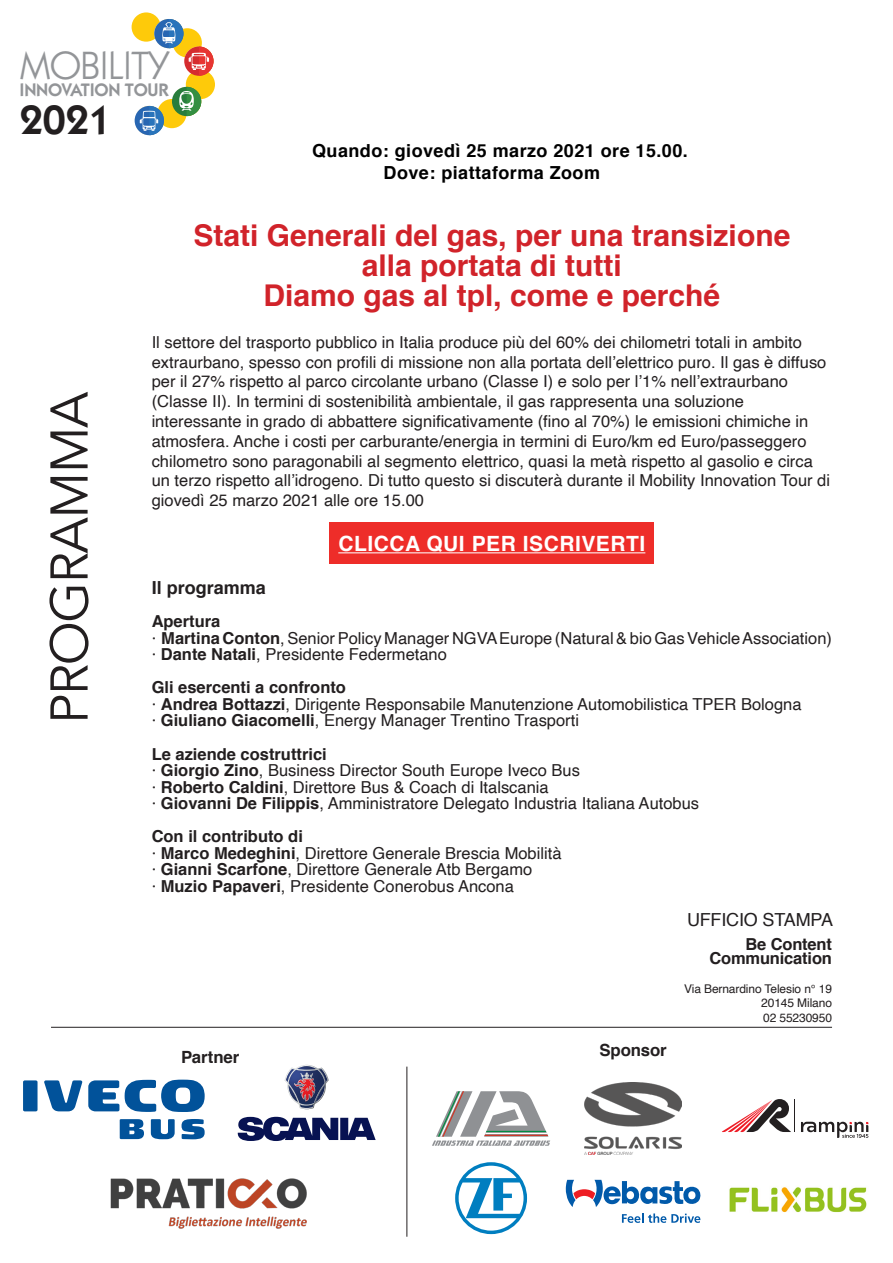
<style>
.page{position:relative;width:893px;height:1263px;background:#fff}
.page>*{position:absolute;margin:0;border:0;box-sizing:border-box;transform-origin:0 0}
.t1{font:52.5px "Avenir";letter-spacing:-.025em;color:#231f20}
.Normale{font:600 41.25px "Itc Kabel";color:#231f20}
.Normale-2{font:39.75px "Itc Kabel";letter-spacing:-.01em;color:#939598}
.t2{font:700 30px/30px "Helvetica";color:#d1232a;text-align:center}
.t3{font:700 21px "Helvetica";letter-spacing:.025em;color:#fff}
.Normale-3{font:600 18.15px "Itc Kabel";letter-spacing:-.015em;color:#939598}
.t4{font:700 18px "Helvetica";letter-spacing:.025em;color:#000}
.testo{font:18px "Helvetica";letter-spacing:-.01em;color:#231f20}
.testo-2{font:700 18px "Helvetica";color:#231f20}
.testo_ok{font:700 16.8px "Helvetica";letter-spacing:-.01em;color:#231f20}
.testo-3{font:16.5px/19.8px "Helvetica";color:#231f20}
.testo-4{font:700 16.5px "Helvetica";color:#231f20}
.t5{font:12px "Helvetica";letter-spacing:-.01em;color:#231f20}
.s1{font-weight:700}
</style>
<div class="page">
<svg style="left:238px;top:1117px;width:138px;height:24px"></svg>
<svg style="left:285px;top:1065px;width:44px;height:44px"></svg>
<div style="left:329px;top:523px;width:324px;height:41px;background:#ee2d29"></div>
<hr style="left:338px;top:552px;width:307px;height:1px;background:#fff">
<hr style="left:51px;top:1027px;width:781px;height:1px;background:#231f20">
<div style="left:132px;top:12px;width:29px;height:30px;background:#feca0a;border-radius:50%"></div>
<div style="left:173px;top:28px;width:29px;height:29px;background:#feca0a;border-radius:50%"></div>
<div style="left:186px;top:70px;width:29px;height:29px;background:#feca0a;border-radius:50%"></div>
<div style="left:157px;top:99px;width:30px;height:29px;background:#feca0a;border-radius:50%"></div>
<div style="left:154px;top:19px;width:29px;height:29px;background:#2866b2;border-radius:50%"></div>
<svg style="left:162px;top:19px;width:21px;height:29px"></svg>
<svg style="left:184px;top:47px;width:30px;height:29px"></svg>
<svg style="left:189px;top:47px;width:25px;height:29px"></svg>
<div style="left:172px;top:87px;width:29px;height:29px;background:#297d3d;border-radius:50%"></div>
<svg style="left:179px;top:87px;width:22px;height:29px"></svg>
<div style="left:135px;top:106px;width:29px;height:29px;background:#2866b2;border-radius:50%"></div>
<svg style="left:140px;top:106px;width:24px;height:29px"></svg>
<div style="left:23px;top:1080px;width:15px;height:31px;background:#01529a;border-radius:2px"></div>
<svg style="left:44px;top:1080px;width:38px;height:31px"></svg>
<svg style="left:88px;top:1080px;width:31px;height:31px"></svg>
<svg style="left:125px;top:1080px;width:80px;height:32px"></svg>
<svg style="left:120px;top:1119px;width:24px;height:20px"></svg>
<svg style="left:151px;top:1119px;width:24px;height:20px"></svg>
<svg style="left:182px;top:1119px;width:23px;height:20px"></svg>
<svg style="left:455px;top:1162px;width:72px;height:72px"></svg>
<svg style="left:432px;top:1091px;width:118px;height:55px"></svg>
<svg style="left:722px;top:1099px;width:69px;height:33px"></svg>
<hr style="left:795px;top:1099px;width:1px;height:33px;background:#231f20">
<svg style="left:801px;top:1122px;width:67px;height:16px"></svg>
<img style="left:584px;top:1082px;width:98px;height:73px">
<svg style="left:622px;top:1213px;width:78px;height:10px"></svg>
<svg style="left:566px;top:1180px;width:134px;height:27px"></svg>
<img style="left:729px;top:1187px;width:138px;height:26px">
<hr style="left:407px;top:1066px;width:1px;height:171px;background:#231f20">
<img style="left:110px;top:1178px;width:197px;height:51px">
<p class="Normale-2" style="left:20px;top:42px;width:150px">MOBILITY</p>
<p class="Normale-3" style="left:20px;top:79px;width:150px">INNOVATION TOUR</p>
<p class="Normale" style="left:20px;top:96px;width:93px">2021</p>
<p class="t4" style="left:312px;top:136px;width:377px">Quando: giovedì 25 marzo 2021 ore 15.00.</p>
<p class="t4" style="left:384px;top:158px;width:218px">Dove: piattaforma Zoom</p>
<p class="t1" style="left:38px;top:724px;width:334px;rotate:-90deg">PROGRAMMA</p>
<p class="t2" style="left:193px;top:221px;width:598px">Stati Generali del gas, per una transizione alla portata di tutti</p>
<p class="t2" style="left:263px;top:281px;width:458px">Diamo gas al tpl, come e perché</p>
<p class="testo-3" style="left:152px;top:333px;width:680px">Il settore del trasporto pubblico in Italia produce più del 60% dei chilometri totali in ambito extraurbano, spesso con profili di missione non alla portata dell’elettrico puro. Il gas è diffuso per il 27% rispetto al parco circolante urbano (Classe I) e solo per l’1% nell’extraurbano (Classe II). In termini di sostenibilità ambientale, il gas rappresenta una soluzione interessante in grado di abbattere significativamente (fino al 70%) le emissioni chimiche in atmosfera. Anche i costi per carburante/energia in termini di Euro/km ed Euro/passeggero chilometro sono paragonabili al segmento elettrico, quasi la metà rispetto al gasolio e circa un terzo rispetto all’idrogeno. Di tutto questo si discuterà durante il Mobility Innovation Tour di giovedì 25 marzo 2021 alle ore 15.00</p>
<p class="t3" style="left:338px;top:527px;width:309px">CLICCA QUI PER ISCRIVERTI</p>
<p class="testo-2" style="left:152px;top:574px;width:116px">Il programma</p>
<p class="testo-4" style="left:152px;top:608px;width:70px">Apertura</p>
<p class="testo-3" style="left:152px;top:629px;width:682px">· <span class="s1">Martina Conton</span>, Senior Policy Manager NGVA Europe (Natural &amp; bio Gas Vehicle Association)</p>
<p class="testo-3" style="left:152px;top:645px;width:297px">· <span class="s1">Dante Natali</span>, Presidente Federmetano</p>
<p class="testo-4" style="left:152px;top:674px;width:196px">Gli esercenti a confronto</p>
<p class="testo-3" style="left:152px;top:695px;width:651px">· <span class="s1">Andrea Bottazzi</span>, Dirigente Responsabile Manutenzione Automobilistica TPER Bologna</p>
<p class="testo-3" style="left:152px;top:711px;width:429px">· <span class="s1">Giuliano Giacomelli</span>, Energy Manager Trentino Trasporti</p>
<p class="testo-4" style="left:152px;top:740px;width:177px">Le aziende costruttrici</p>
<p class="testo-3" style="left:152px;top:761px;width:430px">· <span class="s1">Giorgio Zino</span>, Business Director South Europe Iveco Bus</p>
<p class="testo-3" style="left:152px;top:777px;width:399px">· <span class="s1">Roberto Caldini</span>, Direttore Bus &amp; Coach di Italscania</p>
<p class="testo-3" style="left:152px;top:794px;width:549px">· <span class="s1">Giovanni De Filippis</span>, Amministratore Delegato Industria Italiana Autobus</p>
<p class="testo-4" style="left:152px;top:823px;width:153px">Con il contributo di</p>
<p class="testo-3" style="left:152px;top:843px;width:411px">· <span class="s1">Marco Medeghini</span>, Direttore Generale Brescia Mobilità</p>
<p class="testo-3" style="left:152px;top:860px;width:382px">· <span class="s1">Gianni Scarfone</span>, Direttore Generale Atb Bergamo</p>
<p class="testo-3" style="left:152px;top:876px;width:364px">· <span class="s1">Muzio Papaveri</span>, Presidente Conerobus Ancona</p>
<p class="testo" style="left:687px;top:906px;width:148px">UFFICIO STAMPA</p>
<p class="testo-4" style="left:745px;top:931px;width:88px">Be Content</p>
<p class="testo-4" style="left:709px;top:945px;width:124px">Communication</p>
<p class="t5" style="left:684px;top:979px;width:149px">Via Bernardino Telesio n° 19</p>
<p class="t5" style="left:761px;top:994px;width:72px">20145 Milano</p>
<p class="t5" style="left:763px;top:1008px;width:70px">02 55230950</p>
<p class="testo_ok" style="left:181px;top:1043px;width:60px">Partner</p>
<p class="testo_ok" style="left:599px;top:1037px;width:69px">Sponsor</p>
</div>
